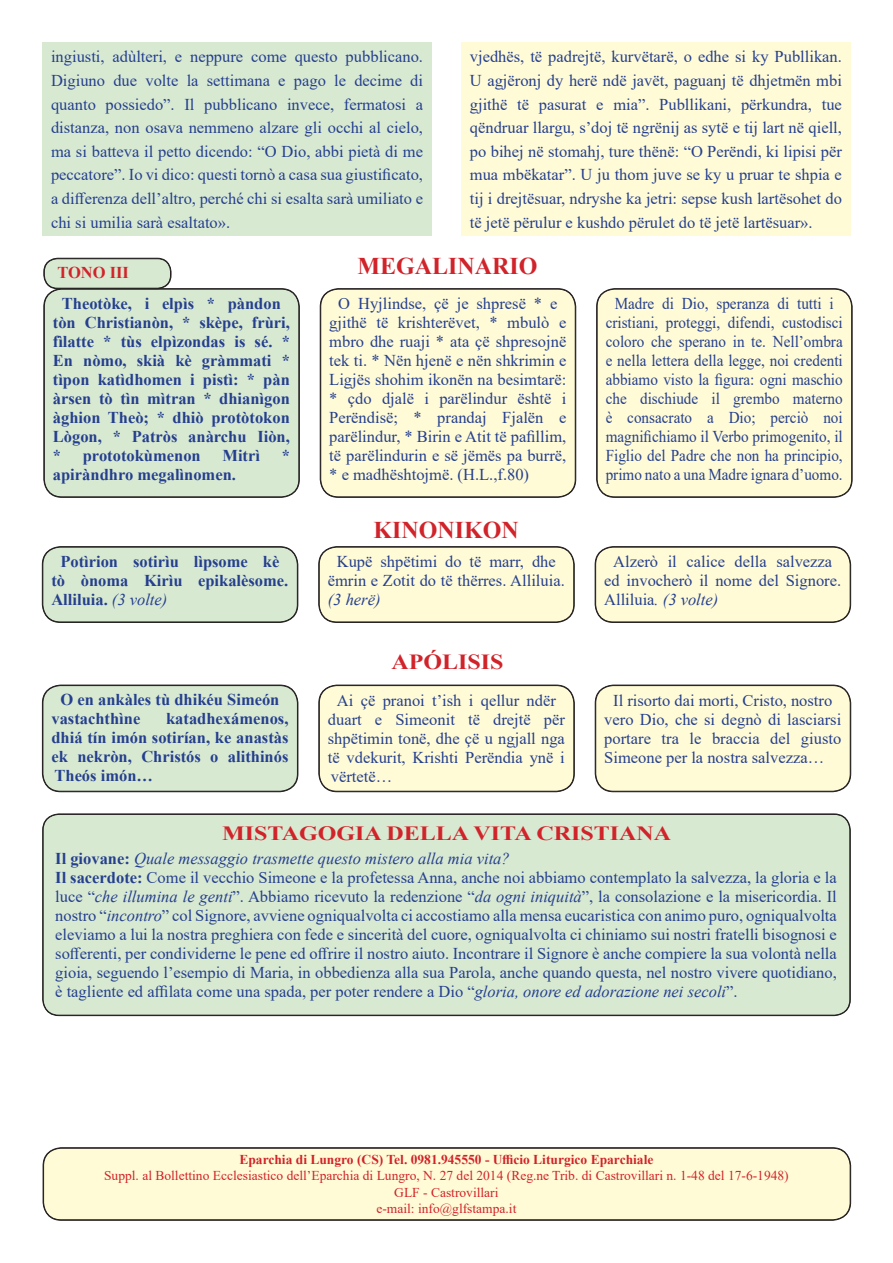
<style>
.page{position:relative;width:893px;height:1263px;background:#fff}
.page>*{position:absolute;margin:0;border:0;box-sizing:border-box;transform-origin:0 0}
.Normale{font:700 24px "Times New Roman";color:#d1232a}
.Titolo_1{font:700 21.45px "Times New Roman";color:#d1232a;scale:1.12 1}
.Titolo_1-2{font:700 20.1px "Times New Roman";color:#d1232a;scale:1.19 1}
.Body_Text{font:16.5px/19px "Times New Roman";color:#253f8e}
.t1{font:700 16.5px/19px "Times New Roman";color:#253f8e}
.Body_Text-2{font:16.5px/19px "Times New Roman";color:#253f8e;text-align:center;scale:.92 1}
.t2{font:italic 16.5px "Times New Roman";color:#253f8e}
.t3{font:700 16.5px "Times New Roman";color:#d1232a}
.Normale-2{font:13.5px "Times New Roman";color:#d1232a}
.Normale-3{font:700 13.5px "Times New Roman";color:#d1232a}
.s1{font-weight:400;font-style:italic}
.s2{font-style:italic}
.s3{font-weight:700;font-style:normal}
.s4{font-weight:700}
</style>
<div class="page">
<div style="left:43px;top:814px;width:807px;height:201px;background:#d8e9d2;border-radius:16px"></div>
<div style="left:43px;top:814px;width:807px;height:201px;border:1px solid #231f20;border-radius:16px"></div>
<div style="left:44px;top:289px;width:255px;height:208px;background:#d8e9d2;border-radius:18px"></div>
<div style="left:44px;top:289px;width:255px;height:208px;border:1px solid #231f20;border-radius:18px"></div>
<div style="left:320px;top:289px;width:256px;height:208px;background:#fffbd6;border-radius:18px"></div>
<div style="left:321px;top:289px;width:254px;height:208px;border:1px solid #231f20;border-radius:18px"></div>
<div style="left:597px;top:289px;width:255px;height:208px;background:#fffbd6;border-radius:18px"></div>
<div style="left:597px;top:289px;width:255px;height:208px;border:1px solid #231f20;border-radius:18px"></div>
<div style="left:43px;top:547px;width:255px;height:75px;background:#d8e9d2;border-radius:18px"></div>
<div style="left:42px;top:546px;width:256px;height:77px;border:1px solid #231f20;border-radius:18px"></div>
<div style="left:43px;top:547px;width:254px;height:75px;border:1px solid #231f20;border-radius:18px"></div>
<div style="left:319px;top:547px;width:255px;height:75px;background:#fffbd6;border-radius:18px"></div>
<div style="left:319px;top:546px;width:255px;height:77px;border:1px solid #231f20;border-radius:18px"></div>
<div style="left:319px;top:547px;width:255px;height:75px;border:1px solid #231f20;border-radius:18px"></div>
<div style="left:595px;top:547px;width:255px;height:75px;background:#fffbd6;border-radius:18px"></div>
<div style="left:595px;top:546px;width:256px;height:77px;border:1px solid #231f20;border-radius:18px"></div>
<div style="left:596px;top:547px;width:254px;height:75px;border:1px solid #231f20;border-radius:18px"></div>
<div style="left:43px;top:685px;width:255px;height:106px;background:#d8e9d2;border-radius:18px"></div>
<div style="left:43px;top:685px;width:254px;height:106px;border:1px solid #231f20;border-radius:18px"></div>
<div style="left:319px;top:685px;width:255px;height:106px;background:#fffbd6;border-radius:18px"></div>
<div style="left:319px;top:685px;width:255px;height:106px;border:1px solid #231f20;border-radius:18px"></div>
<div style="left:595px;top:685px;width:255px;height:106px;background:#fffbd6;border-radius:18px"></div>
<div style="left:596px;top:685px;width:254px;height:106px;border:1px solid #231f20;border-radius:18px"></div>
<div style="left:43px;top:1148px;width:807px;height:72px;background:#fffbd6;border-radius:18px"></div>
<div style="left:44px;top:1148px;width:806px;height:72px;border:1px solid #231f20;border-radius:18px"></div>
<div style="left:43px;top:43px;width:389px;height:193px;background:#d8e9d2"></div>
<div style="left:461px;top:43px;width:389px;height:193px;background:#fffbd6"></div>
<div style="left:44px;top:258px;width:127px;height:30px;background:#d8e9d2;border-radius:14px"></div>
<div style="left:44px;top:258px;width:127px;height:31px;border:1px solid #231f20;border-radius:14px"></div>
<div style="left:44px;top:259px;width:127px;height:29px;border:1px solid #231f20;border-radius:13px"></div>
<p class="Body_Text" style="left:51px;top:45px;width:374px;line-height:23.5px;text-align:justify">ingiusti, adùlteri, e neppure come questo pubblicano.<br>Digiuno due volte la settimana e pago le decime di quanto possiedo”. Il pubblicano invece, fermatosi a distanza, non osava nemmeno alzare gli occhi al cielo, ma si batteva il petto dicendo: “O Dio, abbi pietà di me peccatore”. Io vi dico: questi tornò a casa sua giustificato, a differenza dell’altro, perché chi si esalta sarà umiliato e chi si umilia sarà esaltato».</p>
<p class="Body_Text" style="left:470px;top:45px;width:374px;line-height:23.5px;text-align:justify">vjedhës, të padrejtë, kurvëtarë, o edhe si ky Publlikan.<br>U agjëronj dy herë ndë javët, paguanj të dhjetmën mbi gjithë të pasurat e mia”. Publlikani, përkundra, tue qëndruar llargu, s’doj të ngrënij as sytë e tij lart në qiell, po bihej në stomahj, ture thënë: “O Perëndi, ki lipisi për mua mbëkatar”. U ju thom juve se ky u pruar te shpia e tij i drejtësuar, ndryshe ka jetri: sepse kush lartësohet do të jetë përulur e kushdo përulet do të jetë lartësuar».</p>
<p class="t3" style="left:57px;top:261px;width:73px">TONO III</p>
<p class="Normale" style="left:358px;top:248px;width:182px">MEGALINARIO</p>
<p class="t1" style="left:53px;top:293px;width:239px;text-indent:9px">Theotòke, i elpìs * pàndon tòn Christianòn, * skèpe, frùri, fìlatte * tùs elpìzondas is sé. *<br>En nòmo, skià kè gràmmati * tìpon katìdhomen i pistì: * pàn àrsen tò tìn mìtran * dhianìgon àghion Theò; * dhiò protòtokon<br>Lògon, * Patròs anàrchu Iiòn, * prototokùmenon</p>
<p class="t1" style="left:222px;top:445px;width:39px">Mitrì</p>
<p class="t1" style="left:282px;top:445px;width:10px">*</p>
<p class="t1" style="left:53px;top:464px;width:185px">apiràndhro megalìnomen.</p>
<p class="Body_Text" style="left:329px;top:294px;width:239px;text-indent:9px">O Hyjlindse, çë je shpresë * e gjithë të krishterëvet, * mbulò e mbro dhe ruaji * ata çë shpresojnë tek ti. * Nën hjenë e nën shkrimin e<br>Ligjës shohim ikonën na besimtarë: * çdo djalë i parëlindur është i<br>Perëndisë; * prandaj Fjalën e parëlindur, * Birin e Atit të pafillim, të parëlindurin e së jëmës pa burrë, * e madhështojmë. (H.L.,f.80)</p>
<p class="Body_Text-2" style="left:606px;top:294px;width:259px">Madre di Dio, speranza di tutti i cristiani, proteggi, difendi, custodisci coloro che sperano in te. Nell’ombra e nella lettera della legge, noi credenti abbiamo visto la figura: ogni maschio che dischiude il grembo materno è consacrato a Dio; perciò noi magnifichiamo il Verbo primogenito, il Figlio del Padre che non ha principio, primo nato a una Madre ignara d’uomo.</p>
<p class="Normale" style="left:373px;top:512px;width:147px">KINONIKON</p>
<p class="t1" style="left:51px;top:551px;width:238px;text-indent:9px">Potìrion sotirìu lìpsome kè tò ònoma Kirìu epikalèsome.<br>Alliluia. <span class="s1">(3 volte)</span></p>
<p class="Body_Text" style="left:328px;top:552px;width:239px;text-indent:9px">Kupë shpëtimi do të marr, dhe ëmrin e Zotit do të thërres. Alliluia. <span class="s2">(3 herë)</span></p>
<p class="Body_Text" style="left:604px;top:552px;width:239px;text-indent:9px">Alzerò il calice della salvezza ed invocherò il nome del Signore.<br>Alliluia<span class="s2">. (3 volte)</span></p>
<p class="t1" style="left:51px;top:690px;width:229px;text-indent:9px">O en ankàles tù dhikéu Simeón vastachthìne</p>
<p class="t1" style="left:51px;top:709px;width:239px;text-align:justify;text-indent:115px">katadhexámenos, dhiá tín imón sotirían, ke anastàs ek nekròn, Christós o alithinós Theós imón…</p>
<p class="Titolo_1" style="left:392px;top:646px;width:102px">APÓLISIS</p>
<p class="Body_Text" style="left:328px;top:690px;width:239px;text-indent:9px">Ai çë pranoi t’ish i qellur ndër duart e Simeonit të drejtë për shpëtimin tonë, dhe çë u ngjall nga të vdekurit, Krishti Perëndia ynë i vërtetë…</p>
<p class="Body_Text" style="left:604px;top:690px;width:239px;text-indent:9px">Il risorto dai morti, Cristo, nostro vero Dio, che si degnò di lasciarsi portare tra le braccia del giusto Simeone per la nostra salvezza…</p>
<p class="Titolo_1-2" style="left:222px;top:819px;width:379px">MISTAGOGIA DELLA VITA CRISTIANA</p>
<p class="t2" style="left:55px;top:847px;width:456px"><span class="s3">Il giovane:</span> Quale messaggio trasmette questo mistero alla mia vita?</p>
<p class="Body_Text" style="left:55px;top:867px;width:783px;text-align:justify"><span class="s4">Il sacerdote:</span> Come il vecchio Simeone e la profetessa Anna, anche noi abbiamo contemplato la salvezza, la gloria e la luce “<span class="s2">che illumina le genti</span>”. Abbiamo ricevuto la redenzione “<span class="s2">da ogni iniquità</span>”, la consolazione e la misericordia. Il nostro “<span class="s2">incontro</span>” col Signore, avviene ogniqualvolta ci accostiamo alla mensa eucaristica con animo puro, ogniqualvolta eleviamo a lui la nostra preghiera con fede e sincerità del cuore, ogniqualvolta ci chiniamo sui nostri fratelli bisognosi e sofferenti, per condividerne le pene ed offrire il nostro aiuto. Incontrare il Signore è anche compiere la sua volontà nella gioia, seguendo l’esempio di Maria, in obbedienza alla sua Parola, anche quando questa, nel nostro vivere quotidiano, è tagliente ed affilata come una spada, per poter rendere a Dio “<span class="s2">gloria, onore ed adorazione nei secoli</span>”.</p>
<p class="Normale-3" style="left:239px;top:1150px;width:415px">Eparchia di Lungro (CS) Tel. 0981.945550 - Ufficio Liturgico Eparchiale</p>
<p class="Normale-2" style="left:104px;top:1166px;width:686px">Suppl. al Bollettino Ecclesiastico dell’Eparchia di Lungro, N. 27 del 2014 (Reg.ne Trib. di Castrovillari n. 1-48 del 17-6-1948)</p>
<p class="Normale-2" style="left:394px;top:1182px;width:106px">GLF - Castrovillari</p>
<p class="Normale-2" style="left:376px;top:1199px;width:141px">e-mail: info@glfstampa.it</p>
</div>
